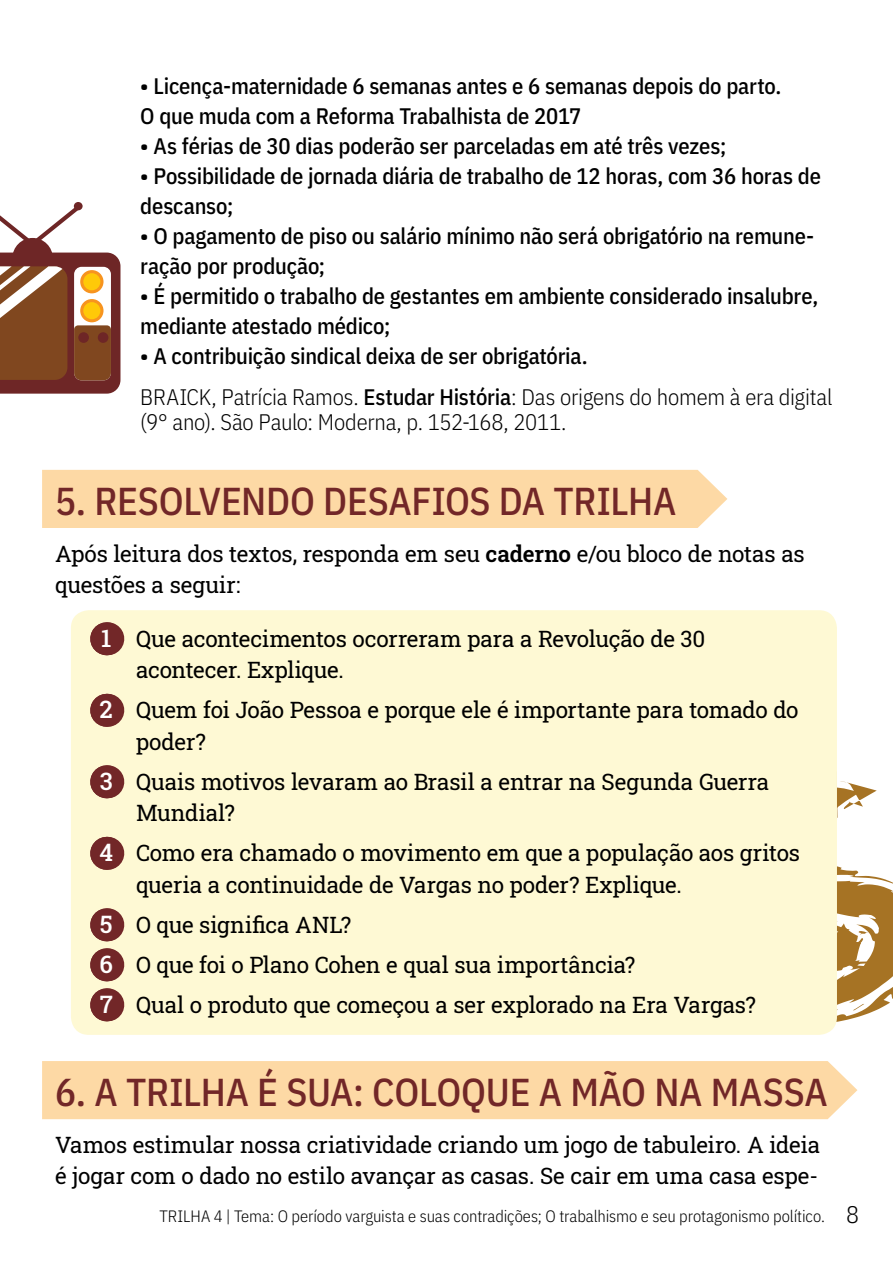
<style>
.page{position:relative;width:893px;height:1263px;background:#fff}
.page>*{position:absolute;margin:0;border:0;box-sizing:border-box;transform-origin:0 0}
.Etapa_seta_menor{font:500 39px "IBM Plex Sans Cond";letter-spacing:-.005em;color:#722728}
.Etapa{font:500 39px "IBM Plex Sans Cond";letter-spacing:-.005em;color:#722728}
.Texto_normal{font:22.5px/31.5px "Roboto Slab";letter-spacing:-.01em;color:#000}
.Texto___Retirado{font:500 22.5px/30px "IBM Plex Sans Cond";letter-spacing:-.01em;color:#000}
.Referência{font:300 22.5px/25.5px "IBM Plex Sans Cond";letter-spacing:-.01em;color:#000}
.t1{font:300 16.5px "IBM Plex Sans Cond";letter-spacing:-.005em;color:#000}
.s1{font-weight:500}
.s2{font-weight:600}
.s3{font-weight:500;font-size:24px;color:#fff}
.s4{font-size:24px}
</style>
<div class="page">
<svg style="left:832px;top:878px;width:61px;height:152px;fill:#a67324"></svg>
<svg style="left:836px;top:781px;width:44px;height:243px"></svg>
<div style="left:12px;top:238px;width:41px;height:40px;background:#6e2626;border-radius:50%"></div>
<svg style="left:0;top:253px;width:120px;height:141px;background:#925b3f"></svg>
<svg style="left:74px;top:202px;width:9px;height:8px"></svg>
<svg style="left:0;top:204px;width:82px;height:39px"></svg>
<div style="left:71px;top:610px;width:766px;height:425px;background:#fef9d4;border-radius:18px"></div>
<div style="left:42px;top:470px;width:685px;height:58px;background:#fdd9a5"></div>
<svg style="left:71px;top:622px;width:36px;height:33px"></svg>
<hr style="left:0;top:622px;width:1px;height:33px;background:#722728">
<hr style="left:107px;top:622px;width:1px;height:33px;background:#722728">
<svg style="left:90px;top:694px;width:17px;height:33px"></svg>
<hr style="left:0;top:694px;width:1px;height:33px;background:#722728">
<hr style="left:107px;top:694px;width:1px;height:33px;background:#722728">
<svg style="left:90px;top:765px;width:17px;height:33px"></svg>
<hr style="left:0;top:765px;width:1px;height:33px;background:#722728">
<hr style="left:107px;top:765px;width:1px;height:33px;background:#722728">
<svg style="left:90px;top:837px;width:17px;height:33px"></svg>
<hr style="left:0;top:837px;width:1px;height:33px;background:#722728">
<hr style="left:107px;top:837px;width:1px;height:33px;background:#722728">
<svg style="left:90px;top:908px;width:17px;height:33px"></svg>
<hr style="left:0;top:908px;width:1px;height:33px;background:#722728">
<hr style="left:107px;top:908px;width:1px;height:33px;background:#722728">
<svg style="left:90px;top:948px;width:17px;height:33px"></svg>
<hr style="left:0;top:948px;width:1px;height:33px;background:#722728">
<hr style="left:107px;top:948px;width:1px;height:33px;background:#722728">
<svg style="left:71px;top:988px;width:36px;height:33px"></svg>
<hr style="left:0;top:988px;width:1px;height:33px;background:#722728">
<hr style="left:107px;top:988px;width:1px;height:33px;background:#722728">
<div style="left:42px;top:1061px;width:815px;height:58px;background:#fdd9a5"></div>
<p class="Texto___Retirado" style="left:140px;top:69px;width:643px">• Licença-maternidade 6 semanas antes e 6 semanas depois do parto.</p>
<p class="Texto___Retirado" style="left:140px;top:99px;width:442px">O que muda com a Reforma Trabalhista de 2017</p>
<p class="Texto___Retirado" style="left:140px;top:129px;width:587px">• As férias de 30 dias poderão ser parceladas em até três vezes;</p>
<p class="Texto___Retirado" style="left:140px;top:159px;width:682px">• Possibilidade de jornada diária de trabalho de 12 horas, com 36 horas de descanso;</p>
<p class="Texto___Retirado" style="left:140px;top:219px;width:675px">• O pagamento de piso ou salário mínimo não será obrigatório na remune&shy;ração por produção;</p>
<p class="Texto___Retirado" style="left:140px;top:279px;width:679px">• É permitido o trabalho de gestantes em ambiente considerado insalubre, mediante atestado médico;</p>
<p class="Texto___Retirado" style="left:140px;top:339px;width:449px">• A contribuição sindical deixa de ser obrigatória.</p>
<p class="Referência" style="left:140px;top:382px;width:694px">BRAICK, Patrícia Ramos. <span class="s1">Estudar História</span>: Das origens do homem à era digital (9° ano). São Paulo: Moderna, p. 152-168, 2011.</p>
<p class="Etapa" style="left:55px;top:471px;width:623px">5. RESOLVENDO DESAFIOS DA TRILHA</p>
<p class="Texto_normal" style="left:55px;top:537px;width:751px">Após leitura dos textos, responda em seu <span class="s2">caderno</span> e/ou bloco de notas as questões a seguir:</p>
<p class="Texto_normal" style="left:136px;top:622px;width:571px;text-indent:-35px"><span class="s3">1</span> Que acontecimentos ocorreram para a Revolução de 30 acontecer. Explique.</p>
<p class="Texto_normal" style="left:136px;top:694px;width:664px;text-indent:-36px"><span class="s3">2</span> Quem foi João Pessoa e porque ele é importante para tomado do poder?</p>
<p class="Texto_normal" style="left:136px;top:765px;width:635px;text-indent:-36px"><span class="s3">3</span> Quais motivos levaram ao Brasil a entrar na Segunda Guerra<br>Mundial?</p>
<p class="Texto_normal" style="left:136px;top:837px;width:665px;text-indent:-37px"><span class="s3">4</span> Como era chamado o movimento em que a população aos gritos queria a continuidade de Vargas no poder? Explique.</p>
<p class="Texto_normal" style="left:100px;top:908px;width:253px"><span class="s3">5</span> O que significa ANL?</p>
<p class="Texto_normal" style="left:100px;top:948px;width:537px"><span class="s3">6</span> O que foi o Plano Cohen e qual sua importância?</p>
<p class="Texto_normal" style="left:100px;top:988px;width:658px"><span class="s3">7</span> Qual o produto que começou a ser explorado na Era Vargas?</p>
<p class="Etapa_seta_menor" style="left:55px;top:1062px;width:774px">6. A TRILHA É SUA: COLOQUE A MÃO NA MASSA</p>
<p class="Texto_normal" style="left:55px;top:1128px;width:766px">Vamos estimular nossa criatividade criando um jogo de tabuleiro. A ideia é jogar com o dado no estilo avançar as casas. Se cair em uma casa espe-</p>
<p class="t1" style="left:159px;top:1203px;width:701px">TRILHA 4 | Tema: O período varguista e suas contradições; O trabalhismo e seu protagonismo político. <span class="s4">8</span></p>
</div>
